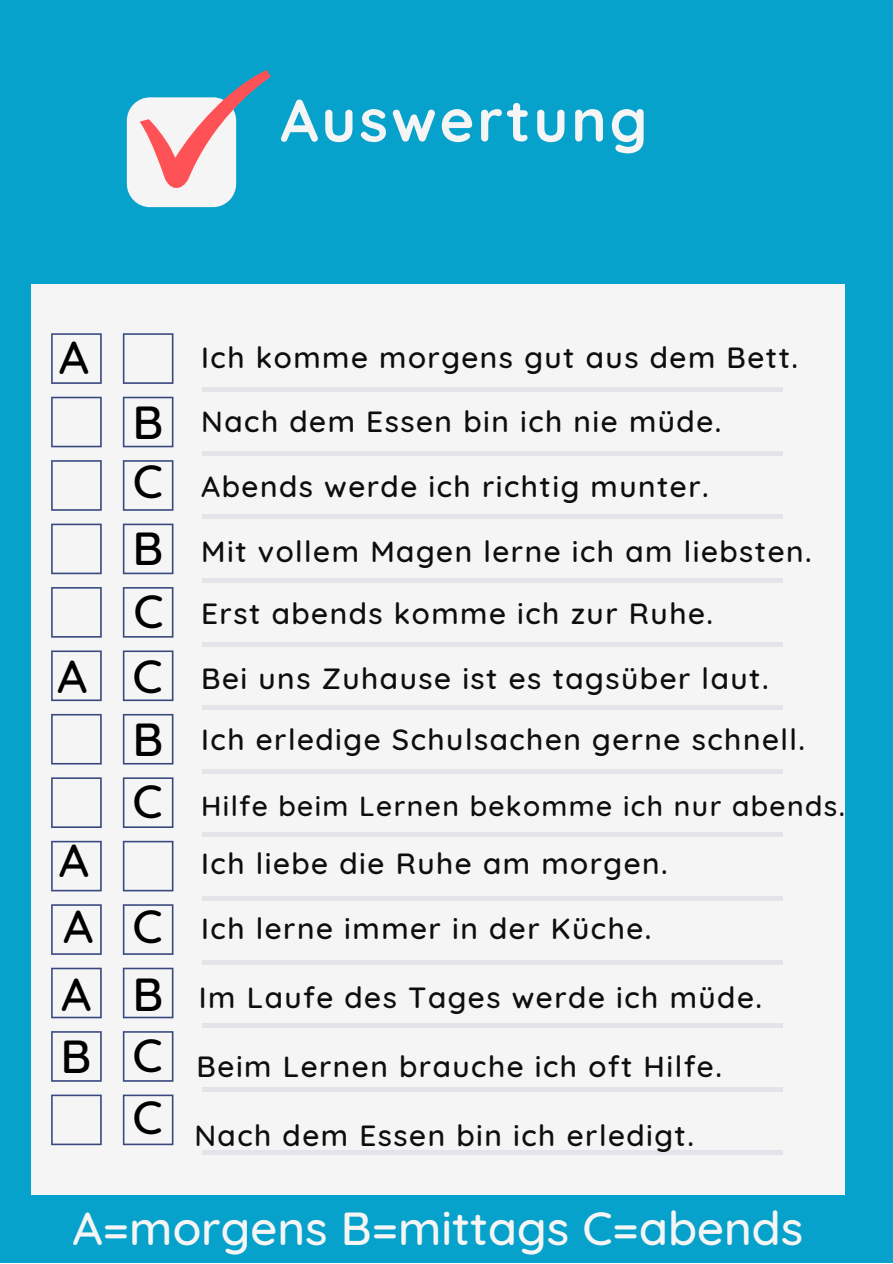
<style>
.page{position:relative;width:893px;height:1264px;background:#fff}
.page>*{position:absolute;margin:0;border:0;box-sizing:border-box;transform-origin:0 0}
.t1{font:700 59.55px "Quicksand";letter-spacing:.05em;color:#f5f5f5}
.t2{font:500 47.25px "Quicksand";color:#f5f5f5}
.t3{font:500 47.25px/64.7px "Quicksand";color:#000}
.t4{font:500 29.7px/64.3px "Quicksand";letter-spacing:.05em;color:#0e0e0e}
.t5{font:500 28.2px "Quicksand";letter-spacing:.05em;color:#0e0e0e}
</style>
<div class="page">
<div style="left:0;top:0;width:892px;height:1262px;background:#06a2cb"></div>
<div style="left:31px;top:283px;width:813px;height:911px;background:#f5f5f5"></div>
<svg style="left:127px;top:70px;width:144px;height:137px"></svg>
<div style="left:202px;top:387px;width:580px;height:5px;background:#e3e4e9"></div>
<hr style="left:202px;top:451px;width:580px;height:4px;background:#e3e4e9">
<div style="left:202px;top:514px;width:580px;height:5px;background:#e3e4e9"></div>
<hr style="left:202px;top:578px;width:580px;height:4px;background:#e3e4e9">
<div style="left:202px;top:641px;width:580px;height:5px;background:#e3e4e9"></div>
<div style="left:202px;top:705px;width:580px;height:5px;background:#e3e4e9"></div>
<hr style="left:202px;top:769px;width:580px;height:4px;background:#e3e4e9">
<div style="left:202px;top:832px;width:580px;height:5px;background:#e3e4e9"></div>
<hr style="left:202px;top:896px;width:580px;height:4px;background:#e3e4e9">
<div style="left:202px;top:959px;width:580px;height:5px;background:#e3e4e9"></div>
<hr style="left:202px;top:1023px;width:580px;height:4px;background:#e3e4e9">
<hr style="left:202px;top:1087px;width:580px;height:4px;background:#e3e4e9">
<div style="left:202px;top:1150px;width:580px;height:5px;background:#e3e4e9"></div>
<svg style="left:123px;top:333px;width:50px;height:51px"></svg>
<svg style="left:123px;top:397px;width:50px;height:50px"></svg>
<svg style="left:123px;top:460px;width:50px;height:51px"></svg>
<svg style="left:123px;top:523px;width:50px;height:51px"></svg>
<svg style="left:123px;top:587px;width:50px;height:50px"></svg>
<svg style="left:123px;top:650px;width:50px;height:51px"></svg>
<svg style="left:123px;top:714px;width:50px;height:50px"></svg>
<svg style="left:123px;top:777px;width:50px;height:51px"></svg>
<svg style="left:123px;top:840px;width:50px;height:51px"></svg>
<svg style="left:123px;top:904px;width:50px;height:50px"></svg>
<svg style="left:123px;top:967px;width:50px;height:51px"></svg>
<svg style="left:123px;top:1031px;width:50px;height:50px"></svg>
<svg style="left:123px;top:1094px;width:50px;height:51px"></svg>
<svg style="left:51px;top:333px;width:51px;height:51px"></svg>
<svg style="left:51px;top:397px;width:51px;height:50px"></svg>
<svg style="left:51px;top:460px;width:51px;height:51px"></svg>
<svg style="left:51px;top:523px;width:51px;height:51px"></svg>
<svg style="left:51px;top:587px;width:51px;height:50px"></svg>
<svg style="left:51px;top:650px;width:51px;height:51px"></svg>
<svg style="left:51px;top:714px;width:51px;height:50px"></svg>
<svg style="left:51px;top:777px;width:51px;height:51px"></svg>
<svg style="left:51px;top:840px;width:51px;height:51px"></svg>
<svg style="left:51px;top:904px;width:51px;height:50px"></svg>
<svg style="left:51px;top:967px;width:51px;height:51px"></svg>
<svg style="left:51px;top:1031px;width:51px;height:50px"></svg>
<svg style="left:51px;top:1094px;width:51px;height:51px"></svg>
<h1 class="t1" style="left:280px;top:82px;width:368px">Auswertung</h1>
<h2 class="t3" style="left:59px;top:324px;width:32px">A</h2>
<h2 class="t3" style="left:57px;top:642px;width:32px">A</h2>
<h2 class="t3" style="left:59px;top:827px;width:32px">A</h2>
<h2 class="t3" style="left:63px;top:893px;width:32px">A</h2>
<h2 class="t3" style="left:61px;top:960px;width:32px">A</h2>
<h2 class="t3" style="left:133px;top:389px;width:32px">B</h2>
<h2 class="t3" style="left:133px;top:448px;width:32px">C</h2>
<h2 class="t3" style="left:133px;top:515px;width:32px">B</h2>
<h2 class="t3" style="left:133px;top:578px;width:32px">C<br>C</h2>
<h2 class="t3" style="left:133px;top:705px;width:32px">B</h2>
<h2 class="t3" style="left:133px;top:768px;width:32px">C</h2>
<h2 class="t3" style="left:133px;top:893px;width:32px">C</h2>
<h2 class="t3" style="left:133px;top:960px;width:32px">B</h2>
<h2 class="t3" style="left:61px;top:1022px;width:104px">B C</h2>
<h2 class="t3" style="left:133px;top:1084px;width:32px">C</h2>
<p class="t4" style="left:201px;top:325px;width:598px">Ich komme morgens gut aus dem Bett.<br>Nach dem Essen bin ich nie müde.<br>Abends werde ich richtig munter.</p>
<p class="t4" style="left:201px;top:520px;width:612px;line-height:61.5px">Mit vollem Magen lerne ich am liebsten.<br>Erst abends komme ich zur Ruhe.</p>
<p class="t4" style="left:201px;top:648px;width:605px;line-height:60.6px">Bei uns Zuhause ist es tagsüber laut.<br>Ich erledige Schulsachen gerne schnell.</p>
<p class="t5" style="left:201px;top:787px;width:645px">Hilfe beim Lernen bekomme ich nur abends.</p>
<p class="t4" style="left:201px;top:831px;width:468px;line-height:64.8px">Ich liebe die Ruhe am morgen.<br>Ich lerne immer in der Küche.</p>
<p class="t4" style="left:199px;top:965px;width:564px">Im Laufe des Tages werde ich müde.</p>
<p class="t4" style="left:197px;top:1033px;width:526px">Beim Lernen brauche ich oft Hilfe.</p>
<p class="t4" style="left:194px;top:1102px;width:501px">Nach dem Essen bin ich erledigt.</p>
<h2 class="t2" style="left:72px;top:1197px;width:732px">A=morgens B=mittags C=abends</h2>
</div>
